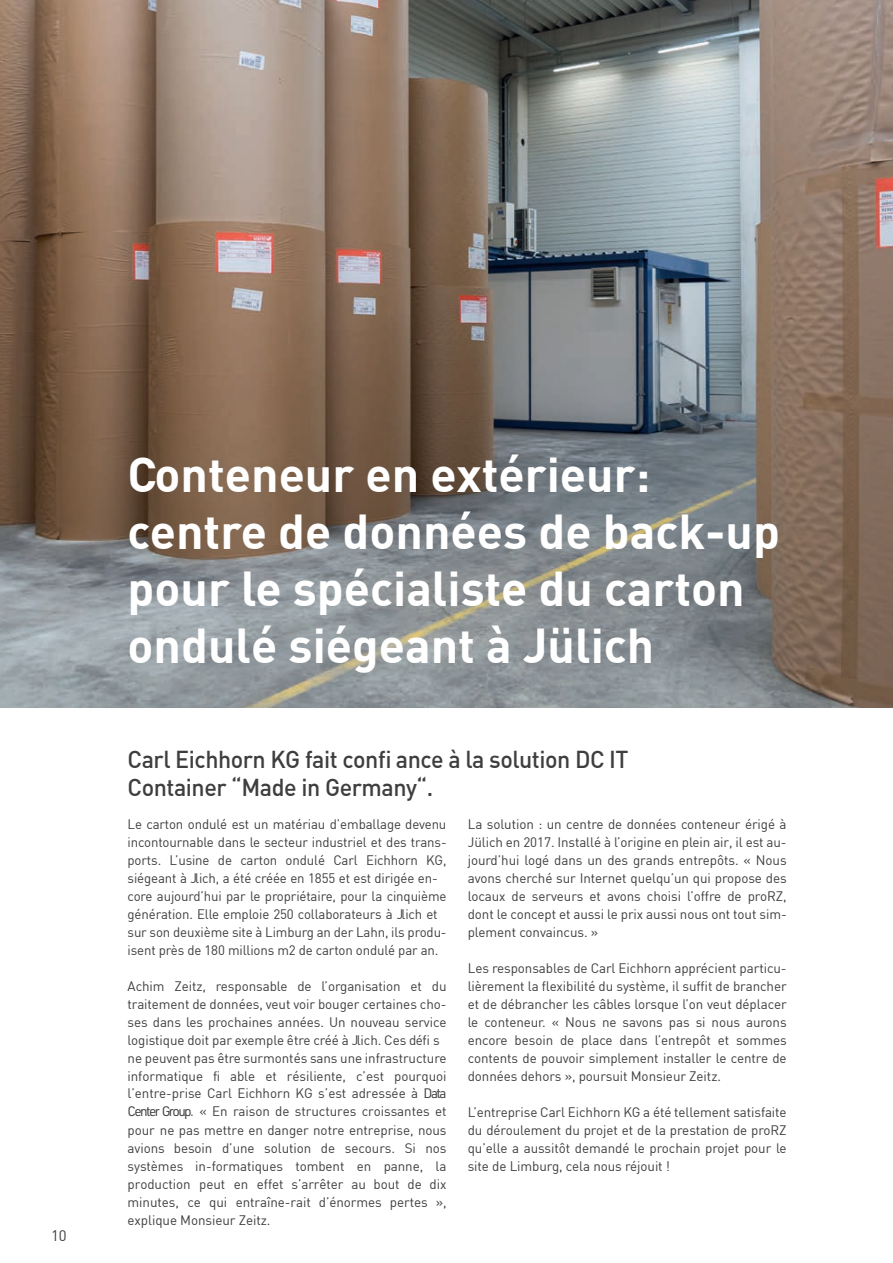
<style>
.page{position:relative;width:893px;height:1263px;background:#fff}
.page>*{position:absolute;margin:0;border:0;box-sizing:border-box;transform-origin:0 0}
.t1{font:700 48px/57px "DIN";color:#fff}
.t2{font:500 24px/28.8px "DIN";letter-spacing:-.02em;color:#3e3e3f}
.t3{font:15px "DIN";color:#3e3e3f}
.t4{font:13.5px/18px "DIN";letter-spacing:-.005em;color:#3e3e3f;text-align:justify}
.s1{font-family:"URWDIN"}
</style>
<div class="page">
<img style="left:0;top:0;width:893px;height:707px">
<p class="t3" style="left:51px;top:1226px;width:17px">10</p>
<h1 class="t1" style="left:128px;top:444px;width:654px">Conteneur en extérieur: centre de données de back-up pour le spécialiste du carton ondulé siégeant à Jülich</h1>
<h2 class="t2" style="left:128px;top:744px;width:502px">Carl Eichhorn KG fait confi ance à la solution DC IT<br>Container “Made in Germany“.</h2>
<p class="t4" style="left:128px;top:815px;width:321px;text-align:left">Le carton ondulé est un matériau d’emballage devenu incontournable dans le secteur industriel et des trans&shy;ports. L’usine de carton ondulé Carl Eichhorn KG, siégeant à Jlich, a été créée en 1855 et est dirigée en&shy;core aujourd’hui par le propriétaire, pour la cinquième génération. Elle emploie 250 collaborateurs à Jlich et sur son deuxième site à Limburg an der Lahn, ils produ&shy;isent près de 180 millions m2 de carton ondulé par an.</p>
<p class="t4" style="left:128px;top:977px;width:320px;text-align:left">Achim Zeitz, responsable de l’organisation et du traitement de données, veut voir bouger certaines cho&shy;ses dans les prochaines années. Un nouveau service logistique doit par exemple être créé à Jlich. Ces défi s ne peuvent pas être surmontés sans une infrastructure informatique fi able et résiliente, c’est pourquoi l’entre-prise Carl Eichhorn KG s’est adressée à <span class="s1">Data Center Group.</span> « En raison de structures croissantes et pour ne pas mettre en danger notre entreprise, nous avions besoin d’une solution de secours. Si nos systèmes in-formatiques tombent en panne, la production peut en effet s’arrêter au bout de dix minutes, ce qui entraîne-rait d’énormes pertes », explique Monsieur Zeitz.</p>
<p class="t4" style="left:468px;top:815px;width:320px">La solution : un centre de données conteneur érigé à Jülich en 2017. Installé à l’origine en plein air, il est au&shy;jourd’hui logé dans un des grands entrepôts. « Nous avons cherché sur Internet quelqu’un qui propose des locaux de serveurs et avons choisi l’offre de proRZ, dont le concept et aussi le prix aussi nous ont tout sim&shy;plement convaincus. »</p>
<p class="t4" style="left:468px;top:959px;width:320px">Les responsables de Carl Eichhorn apprécient particu&shy;lièrement la flexibilité du système, il suffit de brancher et de débrancher les câbles lorsque l’on veut déplacer le conteneur. « Nous ne savons pas si nous aurons encore besoin de place dans l’entrepôt et sommes contents de pouvoir simplement installer le centre de données dehors », poursuit Monsieur Zeitz.</p>
<p class="t4" style="left:468px;top:1103px;width:320px">L’entreprise Carl Eichhorn KG a été tellement satisfaite du déroulement du projet et de la prestation de proRZ qu’elle a aussitôt demandé le prochain projet pour le site de Limburg, cela nous réjouit !</p>
</div>
